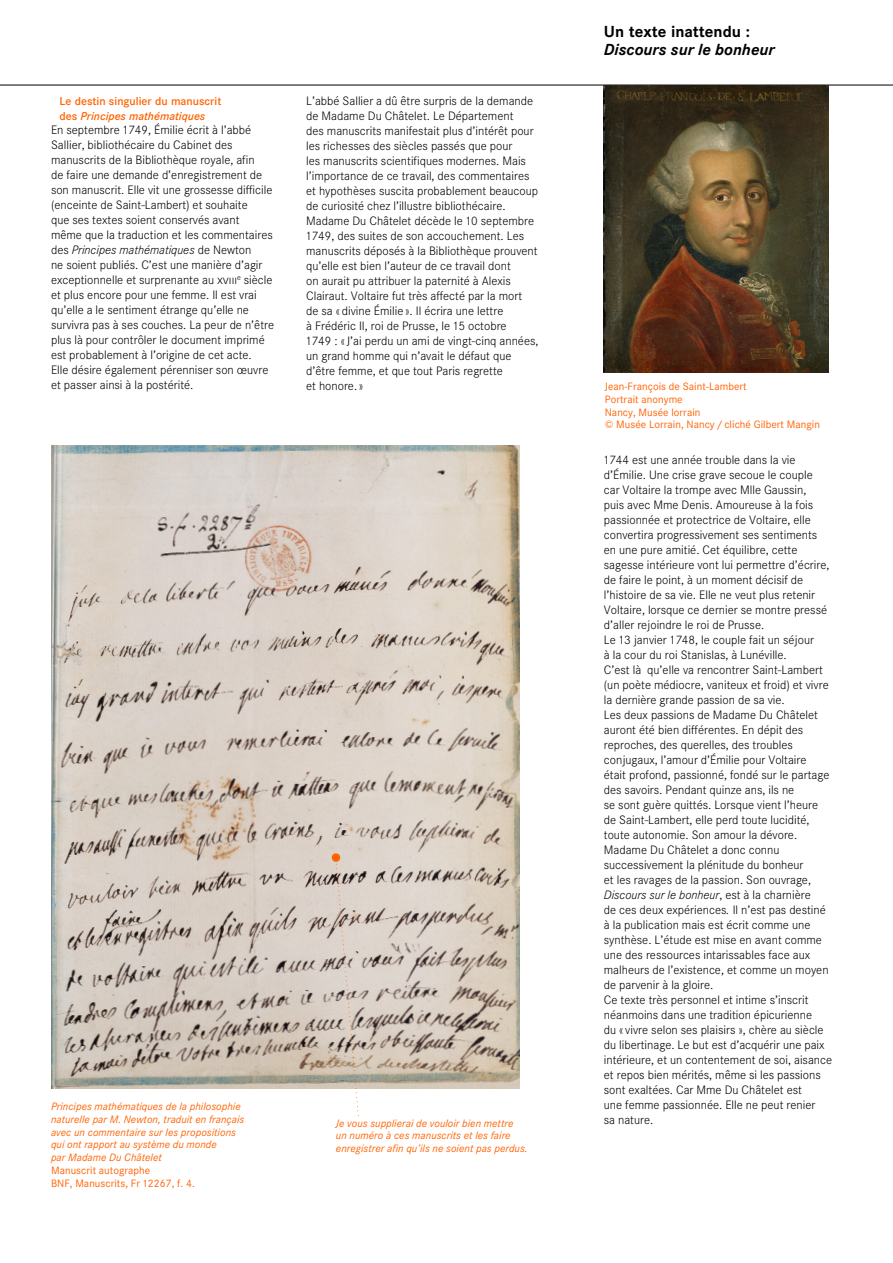
<style>
.page{position:relative;width:893px;height:1263px;background:#fff}
.page>*{position:absolute;margin:0;border:0;box-sizing:border-box;transform-origin:0 0}
.t1{font:italic 700 15.75px "Corporate SBQ3";color:#000}
.t2{font:700 15.75px "Corporate SBQ3";color:#000}
.t3{font:300 12px/15px "Corporate SBQ3";color:#000}
.t4{font:500 11.25px/15px "Corporate SBQ3";color:#ff6200}
.t5{font:italic 10.5px/12.8px "Corporate SBQ3";letter-spacing:.005em;color:#ff6200}
.t6{font:10.5px/12.8px "Corporate SBQ3";letter-spacing:.005em;color:#ff6200}
.s1{font-style:italic}
.s2{font-family:"Corporate Expert SBQ4"}
</style>
<div class="page">
<hr style="left:0;top:85px;width:893px;height:1px;background:#000">
<img style="left:51px;top:446px;width:468px;height:643px">
<svg style="left:335px;top:859px;width:24px;height:257px;background:#cfc5bc"></svg>
<div style="left:332px;top:853px;width:8px;height:9px;background:#ff6200;border-radius:50%"></div>
<img style="left:604px;top:85px;width:224px;height:287px">
<p class="t4" style="left:60px;top:94px;width:163px">Le destin singulier du manuscrit des <span class="s1">Principes mathématiques</span></p>
<p class="t3" style="left:51px;top:124px;width:225px">En septembre 1749, Émilie écrit à l’abbé Sallier, bibliothécaire du Cabinet des manuscrits de la Bibliothèque royale, afin<br>de faire une demande d’enregistrement de son manuscrit. Elle vit une grossesse difficile (enceinte de Saint-Lambert) et souhaite<br>que ses textes soient conservés avant<br>même que la traduction et les commentaires des <span class="s1">Principes mathématiques</span> de Newton<br>ne soient publiés. C’est une manière d’agir exceptionnelle et surprenante au <span class="s2">xviii</span><sup>e</sup> siècle et plus encore pour une femme. Il est vrai qu’elle a le sentiment étrange qu’elle ne survivra pas à ses couches. La peur de n’être plus là pour contrôler le document imprimé est probablement à l’origine de cet acte.<br>Elle désire également pérenniser son œuvre et passer ainsi à la postérité.</p>
<p class="t3" style="left:306px;top:94px;width:234px">L’abbé Sallier a dû être surpris de la demande de Madame Du Châtelet. Le Département<br>des manuscrits manifestait plus d’intérêt pour les richesses des siècles passés que pour<br>les manuscrits scientifiques modernes. Mais l’importance de ce travail, des commentaires et hypothèses suscita probablement beaucoup de curiosité chez l’illustre bibliothécaire.<br>Madame Du Châtelet décède le 10 septembre 1749, des suites de son accouchement. Les manuscrits déposés à la Bibliothèque prouvent qu’elle est bien l’auteur de ce travail dont<br>on aurait pu attribuer la paternité à Alexis Clairaut. Voltaire fut très affecté par la mort<br>de sa « divine Émilie ». Il écrira une lettre<br>à Frédéric II, roi de Prusse, le 15 octobre<br>1749 : « J’ai perdu un ami de vingt-cinq années, un grand homme qui n’avait le défaut que d’être femme, et que tout Paris regrette<br>et honore. »</p>
<p class="t5" style="left:51px;top:1101px;width:195px">Principes mathématiques de la philosophie naturelle par M. Newton, traduit en français avec un commentaire sur les propositions qui ont rapport au système du monde<br>par Madame Du Châtelet</p>
<p class="t6" style="left:51px;top:1165px;width:145px">Manuscrit autographe<br>BNF, Manuscrits, Fr 12267, f. 4.</p>
<p class="t5" style="left:336px;top:1117px;width:193px">Je vous supplierai de vouloir bien mettre<br>un numéro à ces manuscrits et les faire enregistrer afin qu’ils ne soient pas perdus.</p>
<h1 class="t2" style="left:604px;top:27px;width:148px">Un texte inattendu :</h1>
<h1 class="t1" style="left:604px;top:45px;width:172px">Discours sur le bonheur</h1>
<p class="t6" style="left:605px;top:381px;width:217px">Jean-François de Saint-Lambert<br>Portrait anonyme<br>Nancy, Musée lorrain<br>© Musée Lorrain, Nancy / cliché Gilbert Mangin</p>
<p class="t3" style="left:604px;top:453px;width:230px">1744 est une année trouble dans la vie d’Émilie. Une crise grave secoue le couple<br>car Voltaire la trompe avec Mlle Gaussin,<br>puis avec Mme Denis. Amoureuse à la fois passionnée et protectrice de Voltaire, elle convertira progressivement ses sentiments en une pure amitié. Cet équilibre, cette sagesse intérieure vont lui permettre d’écrire, de faire le point, à un moment décisif de l’histoire de sa vie. Elle ne veut plus retenir Voltaire, lorsque ce dernier se montre pressé d’aller rejoindre le roi de Prusse.<br>Le 13 janvier 1748, le couple fait un séjour<br>à la cour du roi Stanislas, à Lunéville.<br>C’est là qu’elle va rencontrer Saint-Lambert (un poète médiocre, vaniteux et froid) et vivre la dernière grande passion de sa vie.<br>Les deux passions de Madame Du Châtelet auront été bien différentes. En dépit des reproches, des querelles, des troubles conjugaux, l’amour d’Émilie pour Voltaire<br>était profond, passionné, fondé sur le partage des savoirs. Pendant quinze ans, ils ne<br>se sont guère quittés. Lorsque vient l’heure de Saint-Lambert, elle perd toute lucidité, toute autonomie. Son amour la dévore.<br>Madame Du Châtelet a donc connu successivement la plénitude du bonheur<br>et les ravages de la passion. Son ouvrage, <span class="s1">Discours sur le bonheur</span>, est à la charnière<br>de ces deux expériences<span class="s1">.</span> Il n’est pas destiné à la publication mais est écrit comme une synthèse. L’étude est mise en avant comme une des ressources intarissables face aux malheurs de l’existence, et comme un moyen de parvenir à la gloire.<br>Ce texte très personnel et intime s’inscrit néanmoins dans une tradition épicurienne<br>du « vivre selon ses plaisirs », chère au siècle du libertinage. Le but est d’acquérir une paix intérieure, et un contentement de soi, aisance et repos bien mérités, même si les passions sont exaltées. Car Mme Du Châtelet est<br>une femme passionnée. Elle ne peut renier<br>sa nature.</p>
</div>
